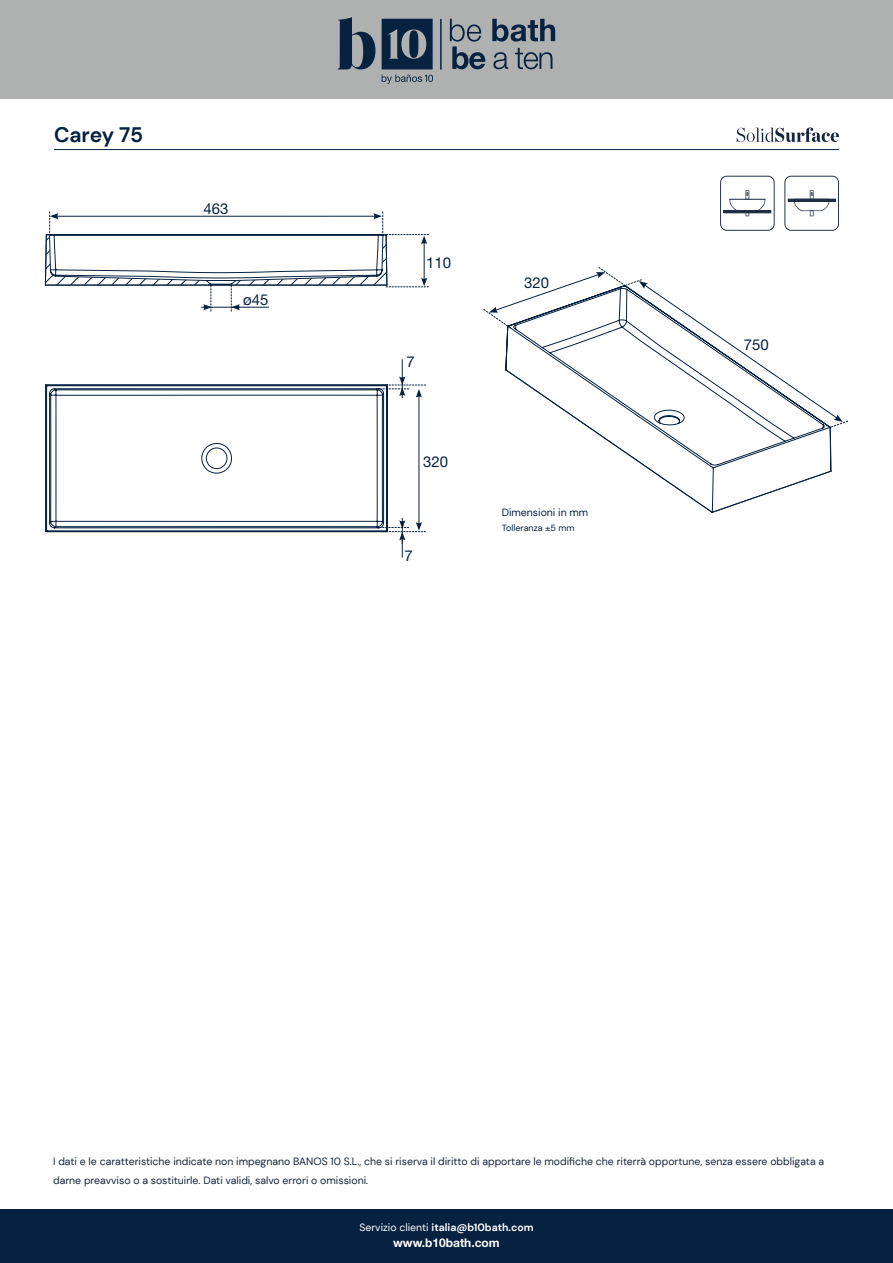
<style>
.page{position:relative;width:893px;height:1263px;background:#fff}
.page>*{position:absolute;margin:0;border:0;box-sizing:border-box;transform-origin:0 0}
.t1{font:700 21px "DM Sans";letter-spacing:-.01em;color:#072241}
.t2{font:15px "Helvetica Neue LT Std";color:#072241}
.t3{font:700 12px "Helvetica Neue LT Std";color:#fff}
.t4{font:10.5px/19.5px "DM Sans";color:#15243e}
.t5{font:700 10.5px "DM Sans";color:#fff}
.t6{font:10.5px "DM Sans";color:#072241}
.t7{font:9px "DM Sans";color:#072241}
.s1{font-weight:400}
</style>
<div class="page">
<hr style="left:54px;top:149px;width:785px;height:1px;background:#072241">
<svg style="left:737px;top:127px;width:102px;height:15px"></svg>
<svg style="left:784px;top:176px;width:55px;height:55px"></svg>
<svg style="left:720px;top:176px;width:55px;height:55px"></svg>
<svg style="left:45px;top:212px;width:384px;height:99px"></svg>
<svg style="left:45px;top:385px;width:343px;height:147px"></svg>
<hr style="left:419px;top:395px;width:1px;height:129px;background:#072241">
<svg style="left:376px;top:518px;width:50px;height:40px"></svg>
<svg style="left:377px;top:359px;width:49px;height:39px"></svg>
<div style="left:405px;top:550px;width:8px;height:11px;background:#fff"></div>
<div style="left:406px;top:356px;width:9px;height:11px;background:#fff"></div>
<svg style="left:587px;top:427px;width:245px;height:86px"></svg>
<svg style="left:484px;top:267px;width:364px;height:160px"></svg>
<div style="left:524px;top:277px;width:25px;height:11px;background:#fff"></div>
<div style="left:744px;top:339px;width:25px;height:11px;background:#fff"></div>
<div style="left:0;top:0;width:893px;height:99px;background:#afb1b1"></div>
<div style="left:0;top:1209px;width:893px;height:54px;background:#072241"></div>
<svg style="left:338px;top:17px;width:37px;height:53px"></svg>
<svg style="left:382px;top:19px;width:51px;height:50px"></svg>
<svg style="left:382px;top:75px;width:51px;height:9px"></svg>
<svg style="left:492px;top:19px;width:63px;height:23px"></svg>
<svg style="left:450px;top:19px;width:36px;height:50px"></svg>
<svg style="left:493px;top:52px;width:15px;height:17px"></svg>
<svg style="left:515px;top:48px;width:37px;height:21px"></svg>
<hr style="left:440px;top:19px;width:2px;height:51px;background:#072241">
<h1 class="t1" style="left:54px;top:122px;width:91px">Carey 75</h1>
<h2 class="t2" style="left:203px;top:200px;width:27px">463</h2>
<h2 class="t2" style="left:243px;top:291px;width:27px">ø45</h2>
<h2 class="t2" style="left:426px;top:253px;width:27px">110</h2>
<h2 class="t2" style="left:406px;top:353px;width:10px">7</h2>
<h2 class="t2" style="left:423px;top:452px;width:27px">320</h2>
<h2 class="t2" style="left:405px;top:546px;width:10px">7</h2>
<h2 class="t2" style="left:524px;top:274px;width:27px">320</h2>
<p class="t6" style="left:502px;top:506px;width:88px">Dimensioni in mm</p>
<p class="t7" style="left:502px;top:522px;width:74px">Tolleranza ±5 mm</p>
<h2 class="t2" style="left:744px;top:335px;width:27px">750</h2>
<p class="t4" style="left:53px;top:1151px;width:772px">I dati e le caratteristiche indicate non impegnano BANOS 10 S.L., che si riserva il diritto di apportare le modifiche che riterrà opportune, senza essere obbligata a darne preavviso o a sostituirle. Dati validi, salvo errori o omissioni.</p>
<p class="t5" style="left:359px;top:1220px;width:176px"><span class="s1">Servizio clienti</span> italia@b10bath.com</p>
<p class="t3" style="left:393px;top:1236px;width:108px">www.b10bath.com</p>
</div>
